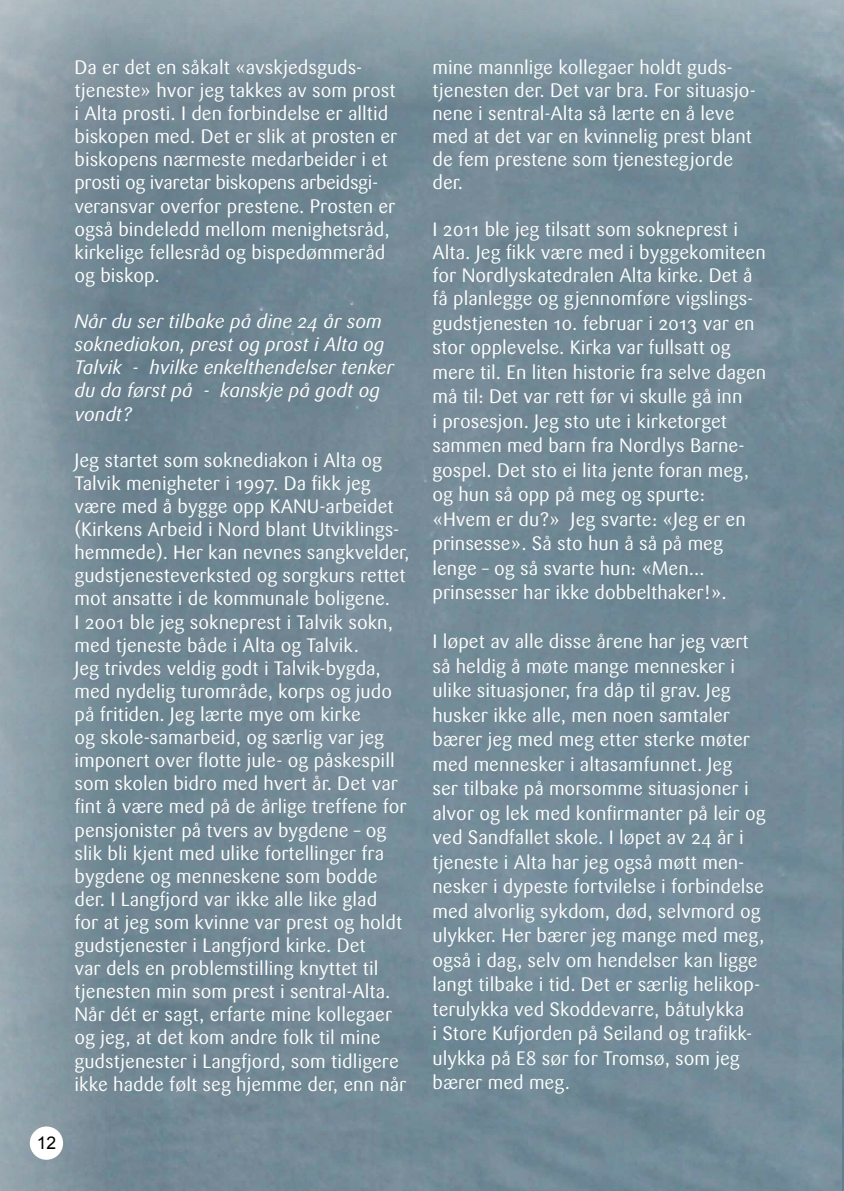
<style>
.page{position:relative;width:844px;height:1191px;background:#fff}
.page>*{position:absolute;margin:0;border:0;box-sizing:border-box;transform-origin:0 0}
.t1{font:19.25px/23.1px "Sari";color:#fff}
.t2{font:italic 19.25px/23.1px "Sari";color:#fff}
.t3{font:17.5px "Arial";color:#000}
</style>
<div class="page">
<img style="left:121px;top:119px;width:722px;height:1072px">
<img style="left:842px;top:450px;width:1px;height:53px">
<img style="left:660px;top:503px;width:183px;height:688px">
<div style="left:0;top:0;width:121px;height:1191px;background:linear-gradient(to right,#9aaab2,#69818d)"></div>
<svg style="left:0;top:0;width:843px;height:119px;background:#869aa4"></svg>
<div style="left:30px;top:1126px;width:33px;height:33px;background:#fff;border-radius:50%"></div>
<p class="t3" style="left:37px;top:1131px;width:21px">12</p>
<p class="t1" style="left:74px;top:56px;width:324px">Da er det en såkalt «avskjedsguds&shy;tjeneste» hvor jeg takkes av som prost i Alta prosti. I den forbindelse er alltid biskopen med. Det er slik at prosten er biskopens nærmeste medarbeider i et prosti og ivaretar biskopens arbeidsgi&shy;veransvar overfor prestene. Prosten er også bindeledd mellom menighetsråd, kirkelige fellesråd og bispedømmeråd og biskop.</p>
<p class="t2" style="left:74px;top:310px;width:321px">Når du ser tilbake på dine 24 år som soknediakon, prest og prost i Alta og<br>Talvik - hvilke enkelthendelser tenker du da først på - kanskje på godt og vondt?</p>
<p class="t1" style="left:74px;top:449px;width:336px">Jeg startet som soknediakon i Alta og Talvik menigheter i 1997. Da fikk jeg være med å bygge opp KANU-arbeidet (Kirkens Arbeid i Nord blant Utviklings&shy;hemmede). Her kan nevnes sangkvelder, gudstjenesteverksted og sorgkurs rettet mot ansatte i de kommunale boligene.<br>I 2001 ble jeg sokneprest i Talvik sokn, med tjeneste både i Alta og Talvik.<br>Jeg trivdes veldig godt i Talvik-bygda, med nydelig turområde, korps og judo på fritiden. Jeg lærte mye om kirke<br>og skole-samarbeid, og særlig var jeg imponert over flotte jule- og påskespill som skolen bidro med hvert år. Det var fint å være med på de årlige treffene for pensjonister på tvers av bygdene – og slik bli kjent med ulike fortellinger fra bygdene og menneskene som bodde der. I Langfjord var ikke alle like glad<br>for at jeg som kvinne var prest og holdt gudstjenester i Langfjord kirke. Det<br>var dels en problemstilling knyttet til tjenesten min som prest i sentral-Alta.<br>Når dét er sagt, erfarte mine kollegaer og jeg, at det kom andre folk til mine gudstjenester i Langfjord, som tidligere ikke hadde følt seg hjemme der, enn når</p>
<p class="t1" style="left:432px;top:56px;width:325px">mine mannlige kollegaer holdt guds&shy;tjenesten der. Det var bra. For situasjo&shy;nene i sentral-Alta så lærte en å leve med at det var en kvinnelig prest blant de fem prestene som tjenestegjorde der.</p>
<p class="t1" style="left:432px;top:217px;width:335px;line-height:24.2px">I 2011 ble jeg tilsatt som sokneprest i Alta. Jeg fikk være med i byggekomiteen for Nordlyskatedralen Alta kirke. Det å få planlegge og gjennomføre vigslings&shy;gudstjenesten 10. februar i 2013 var en stor opplevelse. Kirka var fullsatt og mere til. En liten historie fra selve dagen må til: Det var rett før vi skulle gå inn<br>i prosesjon. Jeg sto ute i kirketorget sammen med barn fra Nordlys Barne&shy;gospel. Det sto ei lita jente foran meg, og hun så opp på meg og spurte: «Hvem er du?» Jeg svarte: «Jeg er en prinsesse». Så sto hun å så på meg lenge – og så svarte hun: «Men… prinsesser har ikke dobbelthaker!».</p>
<p class="t1" style="left:432px;top:629px;width:334px;line-height:24.5px">I løpet av alle disse årene har jeg vært så heldig å møte mange mennesker i ulike situasjoner, fra dåp til grav. Jeg husker ikke alle, men noen samtaler bærer jeg med meg etter sterke møter med mennesker i altasamfunnet. Jeg<br>ser tilbake på morsomme situasjoner i alvor og lek med konfirmanter på leir og ved Sandfallet skole. I løpet av 24 år i tjeneste i Alta har jeg også møtt men&shy;nesker i dypeste fortvilelse i forbindelse med alvorlig sykdom, død, selvmord og ulykker. Her bærer jeg mange med meg, også i dag, selv om hendelser kan ligge langt tilbake i tid. Det er særlig helikop&shy;terulykka ved Skoddevarre, båtulykka<br>i Store Kufjorden på Seiland og trafikk&shy;ulykka på E8 sør for Tromsø, som jeg bærer med meg.</p>
</div>
